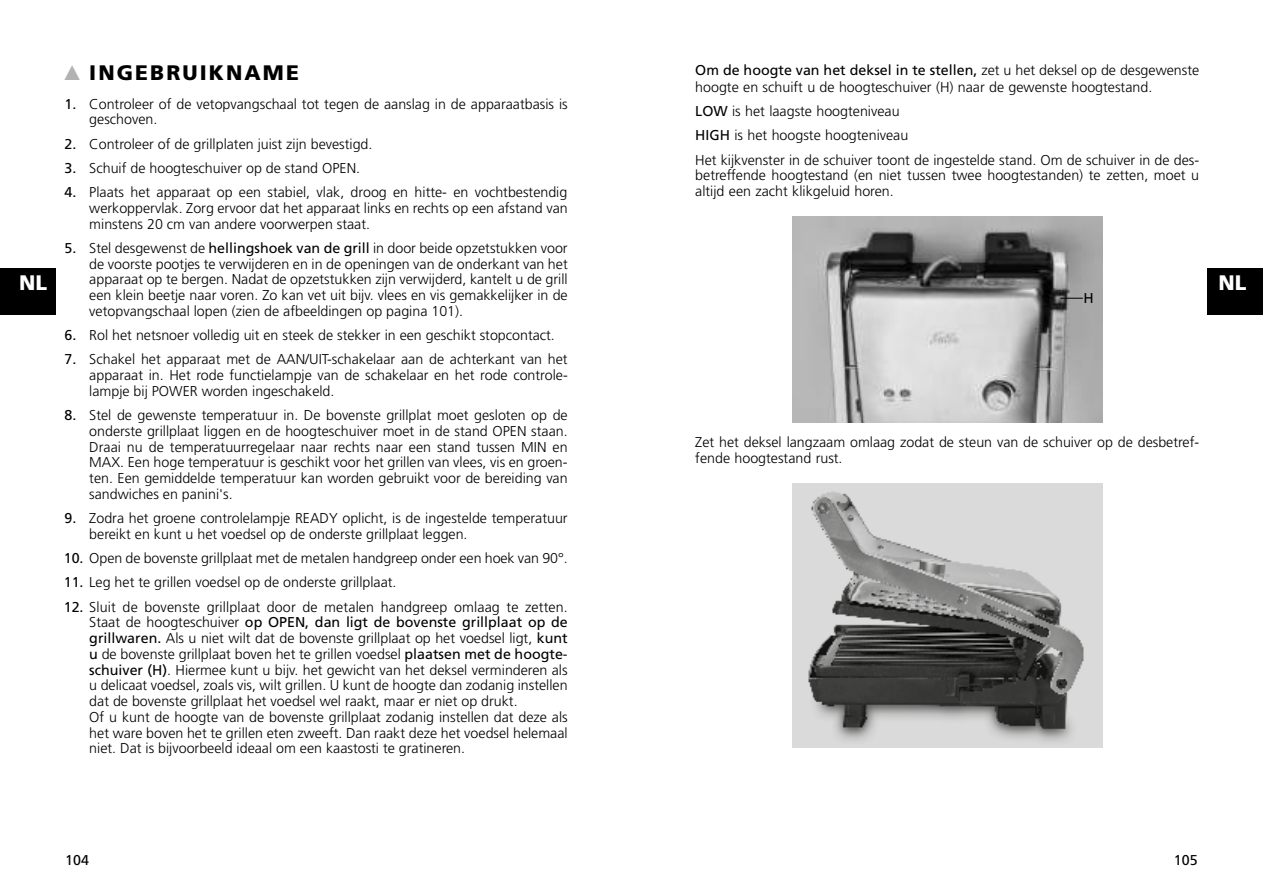
<style>
.page{position:relative;width:1263px;height:893px;background:#fff}
.page>*{position:absolute;margin:0;border:0;box-sizing:border-box;transform-origin:0 0}
.t1{font:900 21px "Frutiger";letter-spacing:.1em;color:#000}
.t2{font:900 21px "Frutiger";color:#fff}
.t3{font:300 14.25px/15.8px "Frutiger";color:#000}
.t4{font:14.25px "Frutiger";color:#000}
.s1{font-weight:400}
.s2{color:#b2b2b2}
</style>
<div class="page">
<div style="left:0;top:268px;width:55px;height:47px;background:#000"></div>
<div style="left:1208px;top:268px;width:55px;height:47px;background:#000"></div>
<img style="left:792px;top:217px;width:310px;height:206px">
<svg style="left:1060px;top:298px;width:23px;height:1px"></svg>
<img style="left:792px;top:484px;width:310px;height:264px">
<p class="t3" style="left:695px;top:62px;width:505px;line-height:17.1px"><span class="s1">Om de hoogte van het deksel in te stellen,</span> zet u het deksel op de desgewenste hoogte en schuift u de hoogteschuiver (H) naar de gewenste hoogtestand.</p>
<p class="t3" style="left:695px;top:99px;width:505px;line-height:24.3px"><span class="s1">LOW</span> is het laagste hoogteniveau<br><span class="s1">HIGH</span> is het hoogste hoogteniveau<br>Het kijkvenster in de schuiver toont de ingestelde stand. Om de schuiver in de des-</p>
<p class="t3" style="left:695px;top:168px;width:505px">betreffende hoogtestand (en niet tussen twee hoogtestanden) te zetten, moet u altijd een zacht klikgeluid horen.</p>
<h1 class="t1" style="left:64px;top:62px;width:237px"><span class="s2">▲</span> INGEBRUIKNAME</h1>
<p class="t3" style="left:89px;top:96px;width:480px;text-indent:-25px"><span class="s1">1.</span> Controleer of de vetopvangschaal tot tegen de aanslag in de apparaatbasis is geschoven.</p>
<p class="t3" style="left:65px;top:136px;width:309px"><span class="s1">2.</span> Controleer of de grillplaten juist zijn bevestigd.</p>
<p class="t3" style="left:65px;top:160px;width:297px"><span class="s1">3.</span> Schuif de hoogteschuiver op de stand OPEN.</p>
<p class="t3" style="left:89px;top:185px;width:480px;text-align:justify;text-indent:-25px"><span class="s1">4.</span> Plaats het apparaat op een stabiel, vlak, droog en hitte- en vochtbestendig werkoppervlak. Zorg ervoor dat het apparaat links en rechts op een afstand van minstens 20 cm van andere voorwerpen staat.</p>
<p class="t3" style="left:89px;top:240px;width:480px;text-align:justify;text-indent:-25px"><span class="s1">5.</span> Stel desgewenst de <span class="s1">hellingshoek van de grill</span> in door beide opzetstukken voor de voorste pootjes te verwijderen en in de openingen van de onderkant van het apparaat op te bergen. Nadat de opzetstukken zijn verwijderd, kantelt u de grill een klein beetje naar voren. Zo kan vet uit bijv. vlees en vis gemakkelijker in de vetopvangschaal lopen (zien de afbeeldingen op pagina 101).</p>
<p class="t3" style="left:65px;top:328px;width:492px"><span class="s1">6.</span> Rol het netsnoer volledig uit en steek de stekker in een geschikt stopcontact.</p>
<p class="t3" style="left:89px;top:352px;width:480px;text-align:justify;text-indent:-25px"><span class="s1">7.</span> Schakel het apparaat met de AAN/UIT-schakelaar aan de achterkant van het apparaat in. Het rode functielampje van de schakelaar en het rode controle&shy;lampje bij POWER worden ingeschakeld.</p>
<p class="t3" style="left:89px;top:408px;width:480px;text-align:justify;text-indent:-25px"><span class="s1">8.</span> Stel de gewenste temperatuur in. De bovenste grillplat moet gesloten op de onderste grillplaat liggen en de hoogteschuiver moet in de stand OPEN staan.<br>Draai nu de temperatuurregelaar naar rechts naar een stand tussen MIN en MAX. Een hoge temperatuur is geschikt voor het grillen van vlees, vis en groen&shy;ten. Een gemiddelde temperatuur kan worden gebruikt voor de bereiding van sandwiches en panini's.</p>
<p class="t3" style="left:89px;top:511px;width:480px;text-indent:-25px"><span class="s1">9.</span> Zodra het groene controlelampje READY oplicht, is de ingestelde temperatuur bereikt en kunt u het voedsel op de onderste grillplaat leggen.</p>
<p class="t3" style="left:64px;top:551px;width:505px"><span class="s1">10.</span> Open de bovenste grillplaat met de metalen handgreep onder een hoek van 90°.</p>
<p class="t3" style="left:64px;top:575px;width:334px"><span class="s1">11.</span> Leg het te grillen voedsel op de onderste grillplaat.</p>
<p class="t3" style="left:89px;top:599px;width:480px;text-indent:-26px"><span class="s1">12.</span> Sluit de bovenste grillplaat door de metalen handgreep omlaag te zetten.<br>Staat de hoogteschuiver <span class="s1">op OPEN, dan ligt de bovenste grillplaat op de grillwaren.</span> Als u niet wilt dat de bovenste grillplaat op het voedsel ligt, <span class="s1">kunt u</span> de bovenste grillplaat boven het te grillen voedsel <span class="s1">plaatsen met de hoogte&shy;schuiver (H)</span>. Hiermee kunt u bijv. het gewicht van het deksel verminderen als u delicaat voedsel, zoals vis, wilt grillen. U kunt de hoogte dan zodanig instellen dat de bovenste grillplaat het voedsel wel raakt, maar er niet op drukt.<br>Of u kunt de hoogte van de bovenste grillplaat zodanig instellen dat deze als het ware boven het te grillen eten zweeft. Dan raakt deze het voedsel helemaal niet. Dat is bijvoorbeeld ideaal om een kaastosti te gratineren.</p>
<h1 class="t2" style="left:19px;top:272px;width:30px">NL</h1>
<h1 class="t2" style="left:1218px;top:272px;width:30px">NL</h1>
<p class="t4" style="left:1083px;top:291px;width:12px">H</p>
<p class="t3" style="left:695px;top:435px;width:505px">Zet het deksel langzaam omlaag zodat de steun van de schuiver op de desbetref&shy;fende hoogtestand rust.</p>
<p class="t4" style="left:65px;top:853px;width:25px">104</p>
<p class="t4" style="left:1174px;top:853px;width:25px">105</p>
</div>
